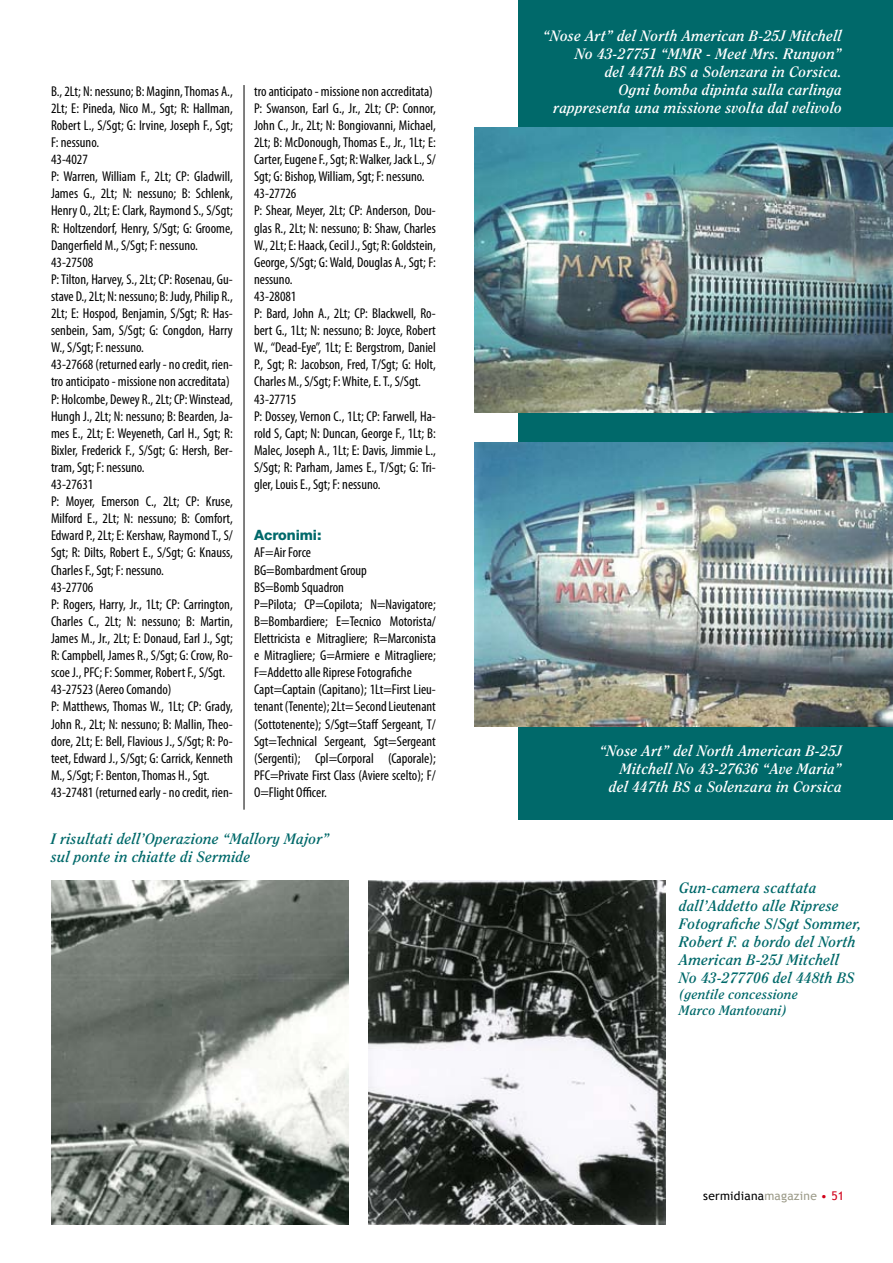
<style>
.page{position:relative;width:893px;height:1263px;background:#fff}
.page>*{position:absolute;margin:0;border:0;box-sizing:border-box;transform-origin:0 0}
.t1{font:italic 700 15px/18px "Clearface";letter-spacing:.02em;color:#fff;text-align:right}
.t2{font:italic 700 15px/18px "Clearface";letter-spacing:.02em;color:#00696a}
.t3{font:condensed 14.25px/17.1px "Myriad Pro";color:#000}
.t4{font:800 14.25px "Helvetica Neue";letter-spacing:-.005em;color:#00696a}
.t5{font:italic 700 13.5px/16.2px "Clearface";letter-spacing:.02em;color:#00696a}
.t6{font:12px "Trebuchet MS";letter-spacing:.02em;color:#000}
.s1{color:#9c9b89}
.s2{color:#d10019}
</style>
<div class="page">
<div style="left:519px;top:0;width:374px;height:819px;background:#00696a"></div>
<img style="left:475px;top:128px;width:418px;height:284px">
<img style="left:475px;top:442px;width:418px;height:285px">
<img style="left:368px;top:880px;width:298px;height:345px">
<img style="left:51px;top:880px;width:298px;height:345px">
<hr style="left:244px;top:85px;width:1px;height:725px;background:#000">
<p class="t3" style="left:51px;top:82px;width:183px">B., 2Lt; N: nessuno; B: Maginn, Thomas A., 2Lt; E: Pineda, Nico M., Sgt; R: Hallman, Robert L., S/Sgt; G: Irvine, Joseph F., Sgt; F: nessuno.<br>43-4027<br>P: Warren, William F., 2Lt; CP: Gladwill, James G., 2Lt; N: nessuno; B: Schlenk, Henry O., 2Lt; E: Clark, Raymond S., S/Sgt; R: Holtzendorf, Henry, S/Sgt; G: Groome, Dangerfield M., S/Sgt; F: nessuno.<br>43-27508<br>P: Tilton, Harvey, S., 2Lt; CP: Rosenau, Gu&shy;stave D., 2Lt; N: nessuno; B: Judy, Philip R., 2Lt; E: Hospod, Benjamin, S/Sgt; R: Has&shy;senbein, Sam, S/Sgt; G: Congdon, Harry W., S/Sgt; F: nessuno.<br>43-27668 (returned early - no credit, rien&shy;tro anticipato - missione non accreditata)<br>P: Holcombe, Dewey R., 2Lt; CP: Winstead, Hungh J., 2Lt; N: nessuno; B: Bearden, Ja&shy;mes E., 2Lt; E: Weyeneth, Carl H., Sgt; R:<br>Bixler, Frederick F., S/Sgt; G: Hersh, Ber&shy;tram, Sgt; F: nessuno.<br>43-27631<br>P: Moyer, Emerson C., 2Lt; CP: Kruse, Milford E., 2Lt; N: nessuno; B: Comfort, Edward P., 2Lt; E: Kershaw, Raymond T., S/ Sgt; R: Dilts, Robert E., S/Sgt; G: Knauss, Charles F., Sgt; F: nessuno.<br>43-27706<br>P: Rogers, Harry, Jr., 1Lt; CP: Carrington, Charles C., 2Lt; N: nessuno; B: Martin, James M., Jr., 2Lt; E: Donaud, Earl J., Sgt; R: Campbell, James R., S/Sgt; G: Crow, Ro&shy;scoe J., PFC; F: Sommer, Robert F., S/Sgt.<br>43-27523 (Aereo Comando)<br>P: Matthews, Thomas W., 1Lt; CP: Grady, John R., 2Lt; N: nessuno; B: Mallin, Theo&shy;dore, 2Lt; E: Bell, Flavious J., S/Sgt; R: Po&shy;teet, Edward J., S/Sgt; G: Carrick, Kenneth M., S/Sgt; F: Benton, Thomas H., Sgt.<br>43-27481 (returned early - no credit, rien-</p>
<p class="t3" style="left:254px;top:82px;width:183px">tro anticipato - missione non accreditata)<br>P: Swanson, Earl G., Jr., 2Lt; CP: Connor, John C., Jr., 2Lt; N: Bongiovanni, Michael, 2Lt; B: McDonough, Thomas E., Jr., 1Lt; E:<br>Carter, Eugene F., Sgt; R: Walker, Jack L., S/ Sgt; G: Bishop, William, Sgt; F: nessuno.<br>43-27726<br>P: Shear, Meyer, 2Lt; CP: Anderson, Dou&shy;glas R., 2Lt; N: nessuno; B: Shaw, Charles W., 2Lt; E: Haack, Cecil J., Sgt; R: Goldstein, George, S/Sgt; G: Wald, Douglas A., Sgt; F: nessuno.<br>43-28081<br>P: Bard, John A., 2Lt; CP: Blackwell, Ro&shy;bert G., 1Lt; N: nessuno; B: Joyce, Robert W., “Dead-Eye”, 1Lt; E: Bergstrom, Daniel P., Sgt; R: Jacobson, Fred, T/Sgt; G: Holt, Charles M., S/Sgt; F: White, E. T., S/Sgt.<br>43-27715<br>P: Dossey, Vernon C., 1Lt; CP: Farwell, Ha&shy;rold S, Capt; N: Duncan, George F., 1Lt; B:<br>Malec, Joseph A., 1Lt; E: Davis, Jimmie L., S/Sgt; R: Parham, James E., T/Sgt; G: Tri&shy;gler, Louis E., Sgt; F: nessuno.</p>
<p class="t4" style="left:254px;top:527px;width:69px">Acronimi:</p>
<p class="t3" style="left:254px;top:544px;width:183px">AF=Air Force<br>BG=Bombardment Group<br>BS=Bomb Squadron<br>P=Pilota; CP=Copilota; N=Navigatore; B=Bombardiere; E=Tecnico Motorista/ Elettricista e Mitragliere; R=Marconista e Mitragliere; G=Armiere e Mitragliere; F=Addetto alle Riprese Fotografiche Capt=Captain (Capitano); 1Lt=First Lieu&shy;tenant (Tenente); 2Lt= Second Lieutenant (Sottotenente); S/Sgt=Staff Sergeant, T/ Sgt=Technical Sergeant, Sgt=Sergeant (Sergenti); Cpl=Corporal (Caporale); PFC=Private First Class (Aviere scelto); F/ O=Flight Officer.</p>
<p class="t2" style="left:51px;top:830px;width:280px">I risultati dell’Operazione “Mallory Major” sul ponte in chiatte di Sermide</p>
<p class="t1" style="left:543px;top:27px;width:300px">“Nose Art” del North American B-25J Mitchell No 43-27751 “MMR - Meet Mrs. Runyon”<br>del 447th BS a Solenzara in Corsica.<br>Ogni bomba dipinta sulla carlinga rappresenta una missione svolta dal velivolo</p>
<p class="t1" style="left:600px;top:741px;width:244px">“Nose Art” del North American B-25J<br>Mitchell No 43-27636 “Ave Maria” del 447th BS a Solenzara in Corsica</p>
<p class="t2" style="left:679px;top:879px;width:184px">Gun-camera scattata dall’Addetto alle Riprese<br>Fotografiche S/Sgt Sommer,<br>Robert F. a bordo del North<br>American B-25J Mitchell<br>No 43-277706 del 448th BS</p>
<p class="t5" style="left:679px;top:986px;width:120px">(gentile concessione<br>Marco Mantovani)</p>
<p class="t6" style="left:703px;top:1188px;width:142px">sermidiana<span class="s1">magazine</span> <span class="s2">• 51</span></p>
</div>
